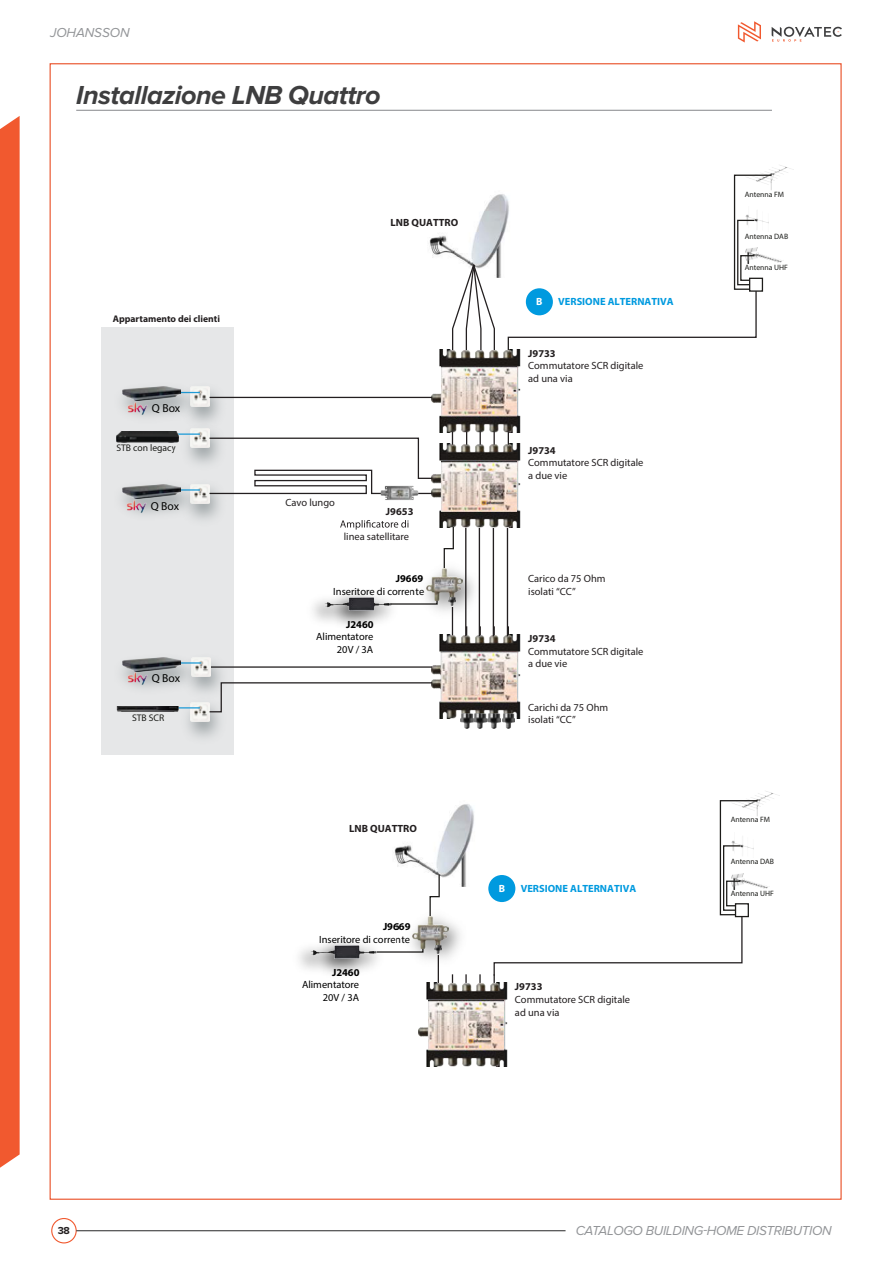
<style>
.page{position:relative;width:893px;height:1263px;background:#fff}
.page>*{position:absolute;margin:0;border:0;box-sizing:border-box;transform-origin:0 0}
.Article_18pt{font:italic 700 27px "Proxima Nova";letter-spacing:-.02em;color:#3e3e3f}
.Category_9pt{font:italic 13.5px "Proxima Nova";letter-spacing:-.025em;color:#939598}
.t1{font:11.55px "Myriad Pro";letter-spacing:-.005em;color:#000100}
.t2{font:10.5px/12.6px "Myriad Pro";color:#231f20}
.t3{font:10.5px/12.6px "Myriad Pro";color:#000100;text-align:right}
.t4{font:700 10.5px "Myriad Pro";color:#009adf}
.t5{font:700 10.5px "Myriad Pro";color:#231f20}
.t6{font:700 10.5px "Proxima Nova";color:#231f20}
.t7{font:700 10.5px "Myriad Pro";color:#fff}
.t8{font:700 9.6px "Myriad Pro";color:#231f20}
.t9{font:9.6px "Myriad Pro";color:#1c1d1a}
.t10{font:7.8px "Myriad Pro";color:#1c1d1a}
.s1{font-weight:700}
</style>
<div class="page">
<svg style="left:738px;top:21px;width:23px;height:22px"></svg>
<svg style="left:772px;top:27px;width:70px;height:15px"></svg>
<div style="left:51px;top:1218px;width:26px;height:25px;border:1px solid #f1592f;border-radius:50%"></div>
<hr style="left:76px;top:1230px;width:490px;height:1px;background:#3e3e3f">
<div style="left:0;top:116px;width:20px;height:1052px;background:#f1592f"></div>
<hr style="left:76px;top:110px;width:696px;height:1px;background:#939598">
<img style="left:429px;top:194px;width:78px;height:83px">
<img style="left:432px;top:444px;width:89px;height:83px">
<img style="left:432px;top:634px;width:89px;height:84px">
<img style="left:432px;top:349px;width:89px;height:84px">
<img style="left:460px;top:714px;width:55px;height:15px">
<svg style="left:452px;top:432px;width:1px;height:13px"></svg>
<svg style="left:466px;top:432px;width:1px;height:13px"></svg>
<svg style="left:480px;top:432px;width:1px;height:13px"></svg>
<svg style="left:493px;top:432px;width:2px;height:13px"></svg>
<svg style="left:508px;top:432px;width:1px;height:13px"></svg>
<img style="left:761px;top:165px;width:32px;height:16px">
<img style="left:773px;top:258px;width:9px;height:5px">
<svg style="left:451px;top:253px;width:45px;height:98px"></svg>
<svg style="left:507px;top:174px;width:266px;height:177px"></svg>
<div style="left:101px;top:327px;width:133px;height:428px;background:#e6e7e8"></div>
<img style="left:190px;top:436px;width:20px;height:12px">
<img style="left:175px;top:386px;width:58px;height:50px">
<img style="left:204px;top:387px;width:6px;height:19px">
<img style="left:116px;top:432px;width:63px;height:10px">
<img style="left:190px;top:706px;width:20px;height:16px">
<svg style="left:180px;top:707px;width:20px;height:1px"></svg>
<img style="left:116px;top:706px;width:64px;height:6px">
<img style="left:122px;top:386px;width:82px;height:43px">
<img style="left:123px;top:387px;width:58px;height:14px">
<img style="left:204px;top:484px;width:6px;height:20px">
<hr style="left:210px;top:397px;width:222px;height:1px;background:#231f20">
<hr style="left:210px;top:666px;width:222px;height:2px;background:#231f20">
<svg style="left:208px;top:437px;width:225px;height:58px"></svg>
<svg style="left:340px;top:520px;width:69px;height:10px"></svg>
<img style="left:380px;top:485px;width:38px;height:15px">
<img style="left:190px;top:661px;width:45px;height:45px">
<img style="left:204px;top:657px;width:7px;height:20px">
<svg style="left:208px;top:681px;width:225px;height:32px"></svg>
<img style="left:324px;top:598px;width:67px;height:12px">
<svg style="left:443px;top:526px;width:12px;height:28px"></svg>
<svg style="left:389px;top:599px;width:23px;height:6px"></svg>
<img style="left:412px;top:554px;width:69px;height:71px">
<img style="left:426px;top:569px;width:36px;height:31px">
<svg style="left:448px;top:597px;width:7px;height:38px"></svg>
<img style="left:122px;top:482px;width:82px;height:42px">
<img style="left:123px;top:484px;width:58px;height:14px">
<img style="left:122px;top:657px;width:82px;height:44px">
<img style="left:123px;top:658px;width:58px;height:14px">
<img style="left:125px;top:402px;width:26px;height:14px">
<img style="left:123px;top:499px;width:27px;height:14px">
<img style="left:124px;top:672px;width:27px;height:14px">
<img style="left:394px;top:804px;width:80px;height:82px">
<svg style="left:465px;top:974px;width:2px;height:9px"></svg>
<svg style="left:479px;top:974px;width:2px;height:9px"></svg>
<img style="left:310px;top:946px;width:67px;height:12px">
<svg style="left:429px;top:874px;width:11px;height:28px"></svg>
<svg style="left:375px;top:947px;width:22px;height:6px"></svg>
<img style="left:397px;top:902px;width:63px;height:58px">
<img style="left:412px;top:917px;width:36px;height:31px">
<svg style="left:434px;top:945px;width:7px;height:38px"></svg>
<img style="left:418px;top:983px;width:90px;height:83px">
<div style="left:526px;top:288px;width:27px;height:27px;background:#009adf;border-radius:50%"></div>
<img style="left:751px;top:791px;width:28px;height:16px">
<img style="left:759px;top:884px;width:9px;height:5px">
<svg style="left:493px;top:799px;width:266px;height:184px"></svg>
<div style="left:488px;top:875px;width:27px;height:27px;background:#009adf;border-radius:50%"></div>
<img style="left:441px;top:367px;width:76px;height:49px">
<img style="left:441px;top:462px;width:76px;height:49px">
<img style="left:441px;top:653px;width:75px;height:49px">
<img style="left:428px;top:1001px;width:76px;height:49px">
<hr style="left:465px;top:528px;width:1px;height:108px;background:#231f20">
<hr style="left:479px;top:528px;width:1px;height:108px;background:#231f20">
<hr style="left:493px;top:528px;width:1px;height:108px;background:#231f20">
<hr style="left:507px;top:528px;width:1px;height:108px;background:#231f20">
<p class="Category_9pt" style="left:50px;top:25px;width:81px">JOHANSSON</p>
<p class="Article_18pt" style="left:76px;top:80px;width:306px">Installazione LNB Quattro</p>
<p class="t8" style="left:113px;top:312px;width:109px">Appartamento dei clienti</p>
<p class="t1" style="left:152px;top:401px;width:30px">Q Box</p>
<p class="t9" style="left:116px;top:442px;width:61px">STB con legacy</p>
<p class="t1" style="left:151px;top:499px;width:30px">Q Box</p>
<p class="t1" style="left:152px;top:671px;width:30px">Q Box</p>
<p class="t9" style="left:132px;top:712px;width:34px">STB SCR</p>
<p class="t5" style="left:391px;top:216px;width:69px">LNB QUATTRO</p>
<p class="t2" style="left:285px;top:496px;width:51px">Cavo lungo</p>
<p class="t5" style="left:386px;top:505px;width:29px">J9653</p>
<p class="t2" style="left:344px;top:530px;width:67px">linea satellitare</p>
<p class="t3" style="left:333px;top:572px;width:92px"><span class="s1">J9669<br></span>Inseritore di corrente</p>
<p class="t3" style="left:316px;top:617px;width:59px"><span class="s1">J2460<br></span>Alimentatore<br>20V / 3A</p>
<p class="t5" style="left:349px;top:821px;width:69px">LNB QUATTRO</p>
<p class="t3" style="left:319px;top:920px;width:93px"><span class="s1">J9669<br></span>Inseritore di corrente</p>
<p class="t3" style="left:302px;top:965px;width:59px"><span class="s1">J2460<br></span>Alimentatore<br>20V / 3A</p>
<p class="t7" style="left:536px;top:294px;width:8px">B</p>
<p class="t4" style="left:558px;top:294px;width:117px">VERSIONE ALTERNATIVA</p>
<p class="t2" style="left:528px;top:347px;width:117px"><span class="s1">J9733<br></span>Commutatore SCR digitale ad una via</p>
<p class="t2" style="left:528px;top:444px;width:117px"><span class="s1">J9734<br></span>Commutatore SCR digitale a due vie</p>
<p class="t2" style="left:528px;top:572px;width:79px">Carico da 75 Ohm isolati “CC”</p>
<p class="t2" style="left:528px;top:632px;width:117px"><span class="s1">J9734<br></span>Commutatore SCR digitale a due vie</p>
<p class="t2" style="left:528px;top:701px;width:81px">Carichi da 75 Ohm isolati “CC”</p>
<p class="t7" style="left:499px;top:881px;width:8px">B</p>
<p class="t4" style="left:521px;top:881px;width:117px">VERSIONE ALTERNATIVA</p>
<p class="t2" style="left:515px;top:980px;width:117px"><span class="s1">J9733<br></span>Commutatore SCR digitale ad una via</p>
<p class="t10" style="left:745px;top:189px;width:41px">Antenna FM</p>
<p class="t10" style="left:745px;top:231px;width:45px">Antenna DAB</p>
<p class="t10" style="left:745px;top:263px;width:45px">Antenna UHF</p>
<p class="t10" style="left:731px;top:815px;width:41px">Antenna FM</p>
<p class="t10" style="left:731px;top:857px;width:45px">Antenna DAB</p>
<p class="t10" style="left:731px;top:888px;width:45px">Antenna UHF</p>
<p class="t6" style="left:58px;top:1224px;width:14px">38</p>
<p class="Category_9pt" style="left:576px;top:1223px;width:257px">CATALOGO BUILDING-HOME DISTRIBUTION</p>
</div>
